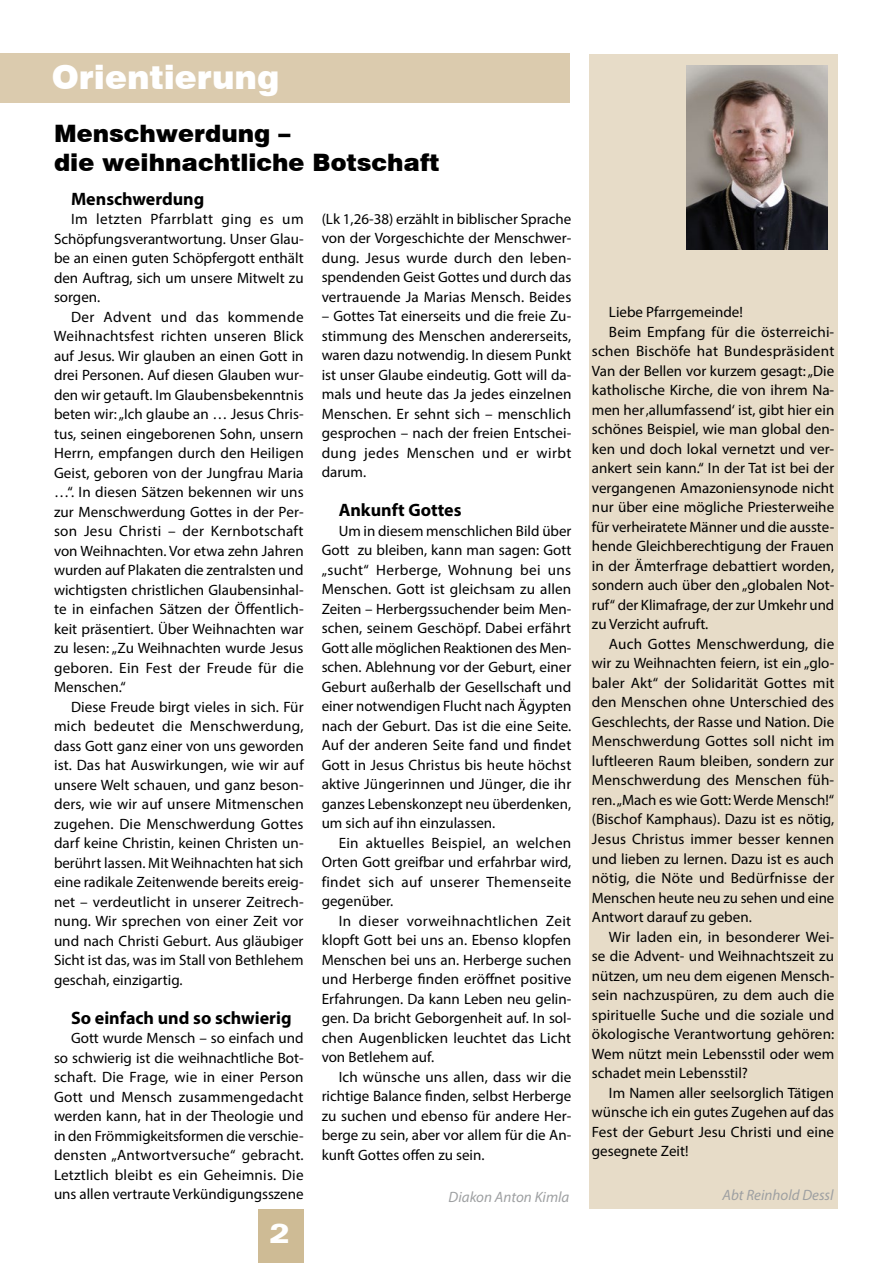
<style>
.page{position:relative;width:893px;height:1263px;background:#fff}
.page>*{position:absolute;margin:0;border:0;box-sizing:border-box;transform-origin:0 0}
.t1{font:900 33px "Swiss 721 BT";color:#fff}
.t2{font:900 expanded 27px "Zurich BT";color:#fff}
.t3{font:900 24px/28.8px "Swiss 721 BT";color:#000}
.t4{font:700 18px "Myriad Pro";color:#000}
.t5{font:15px/19.5px "Myriad Pro";color:#000;text-align:justify}
.t6{font:italic 15px "Myriad Pro";color:#9ea0a2}
</style>
<div class="page">
<div style="left:258px;top:1209px;width:45px;height:54px;background:#cebb95"></div>
<div style="left:0;top:53px;width:570px;height:50px;background:#dbcbae"></div>
<div style="left:589px;top:54px;width:248px;height:1155px;background:#e7dcc8"></div>
<img style="left:687px;top:66px;width:141px;height:183px">
<h1 class="t1" style="left:52px;top:57px;width:229px">Orientierung</h1>
<h3 class="t3" style="left:54px;top:119px;width:387px">Menschwerdung –<br>die weihnachtliche Botschaft</h3>
<p class="t4" style="left:71px;top:187px;width:135px">Menschwerdung</p>
<p class="t5" style="left:54px;top:209px;width:251px;text-indent:17px">Im letzten Pfarrblatt ging es um Schöpfungsverantwortung. Unser Glau&shy;be an einen guten Schöpfergott enthält den Auftrag, sich um unsere Mitwelt zu sorgen.</p>
<p class="t5" style="left:54px;top:307px;width:251px;text-indent:17px">Der Advent und das kommende Weihnachtsfest richten unseren Blick auf Jesus. Wir glauben an einen Gott in drei Personen. Auf diesen Glauben wur&shy;den wir getauft. Im Glaubensbekenntnis beten wir: „Ich glaube an … Jesus Chris&shy;tus, seinen eingeborenen Sohn, unsern Herrn, empfangen durch den Heiligen Geist, geboren von der Jungfrau Maria …“. In diesen Sätzen bekennen wir uns zur Menschwerdung Gottes in der Per&shy;son Jesu Christi – der Kernbotschaft von Weihnachten. Vor etwa zehn Jahren wurden auf Plakaten die zentralsten und wichtigsten christlichen Glaubensinhal&shy;te in einfachen Sätzen der Öffentlich&shy;keit präsentiert. Über Weihnachten war zu lesen: „Zu Weihnachten wurde Jesus geboren. Ein Fest der Freude für die Menschen.“</p>
<p class="t5" style="left:54px;top:697px;width:251px;text-indent:17px">Diese Freude birgt vieles in sich. Für mich bedeutet die Menschwerdung, dass Gott ganz einer von uns geworden ist. Das hat Auswirkungen, wie wir auf unsere Welt schauen, und ganz beson&shy;ders, wie wir auf unsere Mitmenschen zugehen. Die Menschwerdung Gottes darf keine Christin, keinen Christen un&shy;berührt lassen. Mit Weihnachten hat sich eine radikale Zeitenwende bereits ereig&shy;net – verdeutlicht in unserer Zeitrech&shy;nung. Wir sprechen von einer Zeit vor und nach Christi Geburt. Aus gläubiger Sicht ist das, was im Stall von Bethlehem geschah, einzigartig.</p>
<p class="t4" style="left:71px;top:1006px;width:222px">So einfach und so schwierig</p>
<p class="t5" style="left:54px;top:1028px;width:251px;text-indent:17px">Gott wurde Mensch – so einfach und so schwierig ist die weihnachtliche Bot&shy;schaft. Die Frage, wie in einer Person Gott und Mensch zusammengedacht werden kann, hat in der Theologie und in den Frömmigkeitsformen die verschie&shy;densten „Antwortversuche“ gebracht.<br>Letztlich bleibt es ein Geheimnis. Die uns allen vertraute Verkündigungsszene</p>
<h2 class="t2" style="left:270px;top:1217px;width:22px">2</h2>
<p class="t5" style="left:322px;top:209px;width:251px">(Lk 1,26-38) erzählt in biblischer Sprache von der Vorgeschichte der Menschwer&shy;dung. Jesus wurde durch den leben&shy;spendenden Geist Gottes und durch das vertrauende Ja Marias Mensch. Beides</p>
<p class="t5" style="left:322px;top:306px;width:251px">– Gottes Tat einerseits und die freie Zu&shy;stimmung des Menschen andererseits, waren dazu notwendig. In diesem Punkt ist unser Glaube eindeutig. Gott will da&shy;mals und heute das Ja jedes einzelnen Menschen. Er sehnt sich – menschlich gesprochen – nach der freien Entschei&shy;dung jedes Menschen und er wirbt darum.</p>
<p class="t4" style="left:339px;top:499px;width:124px">Ankunft Gottes</p>
<p class="t5" style="left:322px;top:521px;width:251px;text-indent:17px">Um in diesem menschlichen Bild über Gott zu bleiben, kann man sagen: Gott „sucht“ Herberge, Wohnung bei uns Menschen. Gott ist gleichsam zu allen Zeiten – Herbergssuchender beim Men&shy;schen, seinem Geschöpf. Dabei erfährt Gott alle möglichen Reaktionen des Men&shy;schen. Ablehnung vor der Geburt, einer Geburt außerhalb der Gesellschaft und einer notwendigen Flucht nach Ägypten nach der Geburt. Das ist die eine Seite.<br>Auf der anderen Seite fand und findet Gott in Jesus Christus bis heute höchst aktive Jüngerinnen und Jünger, die ihr ganzes Lebenskonzept neu überdenken, um sich auf ihn einzulassen.</p>
<p class="t5" style="left:322px;top:833px;width:251px;text-indent:17px">Ein aktuelles Beispiel, an welchen Orten Gott greifbar und erfahrbar wird, findet sich auf unserer Themenseite gegenüber.</p>
<p class="t5" style="left:322px;top:911px;width:251px;text-indent:17px">In dieser vorweihnachtlichen Zeit klopft Gott bei uns an. Ebenso klopfen Menschen bei uns an. Herberge suchen und Herberge finden eröffnet positive Erfahrungen. Da kann Leben neu gelin&shy;gen. Da bricht Geborgenheit auf. In sol&shy;chen Augenblicken leuchtet das Licht von Betlehem auf.</p>
<p class="t5" style="left:322px;top:1067px;width:251px;text-indent:17px">Ich wünsche uns allen, dass wir die richtige Balance finden, selbst Herberge zu suchen und ebenso für andere Her&shy;berge zu sein, aber vor allem für die An&shy;kunft Gottes offen zu sein.</p>
<p class="t6" style="left:449px;top:1187px;width:122px">Diakon Anton Kimla</p>
<p class="t5" style="left:609px;top:302px;width:135px">Liebe Pfarrgemeinde!</p>
<p class="t5" style="left:609px;top:322px;width:227px">Beim Empfang für die österreichi-</p>
<p class="t5" style="left:592px;top:341px;width:244px">schen Bischöfe hat Bundespräsident</p>
<p class="t5" style="left:592px;top:361px;width:244px">Van der Bellen vor kurzem gesagt: „Die</p>
<p class="t5" style="left:592px;top:380px;width:244px">katholische Kirche, die von ihrem Na-</p>
<p class="t5" style="left:592px;top:400px;width:244px">men her ‚allumfassend‘ ist, gibt hier ein</p>
<p class="t5" style="left:592px;top:419px;width:244px">schönes Beispiel, wie man global den-</p>
<p class="t5" style="left:592px;top:439px;width:244px">ken und doch lokal vernetzt und ver-</p>
<p class="t5" style="left:592px;top:458px;width:244px">ankert sein kann.“ In der Tat ist bei der</p>
<p class="t5" style="left:592px;top:478px;width:244px">vergangenen Amazoniensynode nicht</p>
<p class="t5" style="left:592px;top:497px;width:244px">nur über eine mögliche Priesterweihe</p>
<p class="t5" style="left:592px;top:517px;width:244px">für verheiratete Männer und die ausste-</p>
<p class="t5" style="left:592px;top:536px;width:244px">hende Gleichberechtigung der Frauen</p>
<p class="t5" style="left:592px;top:556px;width:244px">in der Ämterfrage debattiert worden,</p>
<p class="t5" style="left:592px;top:575px;width:244px">sondern auch über den „globalen Not-</p>
<p class="t5" style="left:592px;top:595px;width:244px">ruf“ der Klimafrage, der zur Umkehr und</p>
<p class="t5" style="left:592px;top:614px;width:118px">zu Verzicht aufruft.</p>
<p class="t5" style="left:609px;top:634px;width:227px">Auch Gottes Menschwerdung, die</p>
<p class="t5" style="left:592px;top:653px;width:244px">wir zu Weihnachten feiern, ist ein „glo-</p>
<p class="t5" style="left:592px;top:673px;width:244px">baler Akt“ der Solidarität Gottes mit</p>
<p class="t5" style="left:592px;top:692px;width:244px">den Menschen ohne Unterschied des</p>
<p class="t5" style="left:592px;top:712px;width:244px">Geschlechts, der Rasse und Nation. Die</p>
<p class="t5" style="left:592px;top:731px;width:244px">Menschwerdung Gottes soll nicht im</p>
<p class="t5" style="left:592px;top:751px;width:244px">luftleeren Raum bleiben, sondern zur</p>
<p class="t5" style="left:592px;top:770px;width:244px">Menschwerdung des Menschen füh-</p>
<p class="t5" style="left:592px;top:790px;width:244px">ren. „Mach es wie Gott: Werde Mensch!“</p>
<p class="t5" style="left:592px;top:809px;width:244px">(Bischof Kamphaus). Dazu ist es nötig,</p>
<p class="t5" style="left:592px;top:829px;width:244px">Jesus Christus immer besser kennen</p>
<p class="t5" style="left:592px;top:848px;width:244px">und lieben zu lernen. Dazu ist es auch</p>
<p class="t5" style="left:592px;top:868px;width:244px">nötig, die Nöte und Bedürfnisse der</p>
<p class="t5" style="left:592px;top:887px;width:244px">Menschen heute neu zu sehen und eine</p>
<p class="t5" style="left:592px;top:907px;width:161px">Antwort darauf zu geben.</p>
<p class="t5" style="left:609px;top:926px;width:227px">Wir laden ein, in besonderer Wei-</p>
<p class="t5" style="left:592px;top:946px;width:244px">se die Advent- und Weihnachtszeit zu</p>
<p class="t5" style="left:592px;top:965px;width:244px">nützen, um neu dem eigenen Mensch-</p>
<p class="t5" style="left:592px;top:985px;width:244px">sein nachzuspüren, zu dem auch die</p>
<p class="t5" style="left:592px;top:1004px;width:244px">spirituelle Suche und die soziale und</p>
<p class="t5" style="left:592px;top:1024px;width:244px">ökologische Verantwortung gehören:</p>
<p class="t5" style="left:592px;top:1043px;width:244px">Wem nützt mein Lebensstil oder wem</p>
<p class="t5" style="left:592px;top:1063px;width:158px">schadet mein Lebensstil?</p>
<p class="t5" style="left:609px;top:1082px;width:227px">Im Namen aller seelsorglich Tätigen</p>
<p class="t5" style="left:592px;top:1102px;width:244px">wünsche ich ein gutes Zugehen auf das</p>
<p class="t5" style="left:592px;top:1121px;width:244px">Fest der Geburt Jesu Christi und eine</p>
<p class="t5" style="left:592px;top:1141px;width:98px">gesegnete Zeit!</p>
<p class="t6" style="left:723px;top:1186px;width:113px">Abt Reinhold Dessl</p>
</div>
